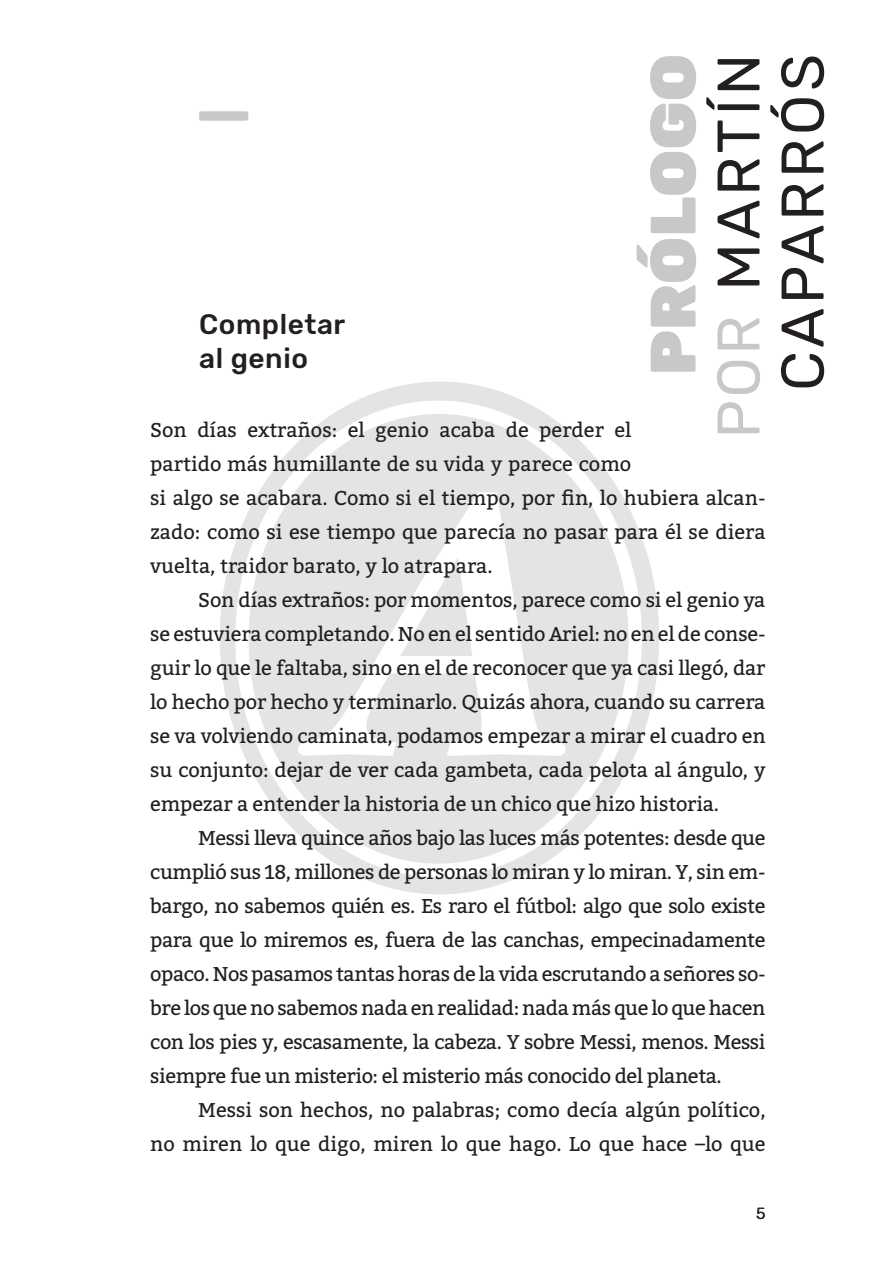
<style>
.page{position:relative;width:879px;height:1276px;background:#fff}
.page>*{position:absolute;margin:0;border:0;box-sizing:border-box;transform-origin:0 0}
.t1{font:900 64px "Rubik";color:#c7c8ca}
.t2{font:60px/64px "Rubik";letter-spacing:.06em;color:#231f20;text-align:right}
.Número_Capítulo{font:500 28px/34px "Rubik";letter-spacing:.02em;color:#231f20}
.Texto{font:20px/34px "Bitter";letter-spacing:-.01em;color:#231f20;text-align:justify}
.Texto_SS{font:20px/34px "Bitter";color:#231f20}
.t3{font:16px "Rubik";color:#2b292a}
.s1{color:#c7c8ca}
</style>
<div class="page">
<svg style="left:199px;top:111px;width:49px;height:10px"></svg>
<svg style="left:220px;top:381px;width:439px;height:513px"></svg>
<svg style="left:249px;top:414px;width:379px;height:450px;fill:#e5e4e4"></svg>
<svg style="left:400px;top:558px;width:72px;height:98px"></svg>
<p class="t1" style="left:635px;top:375px;width:323px;rotate:-90deg">PRÓLOGO</p>
<p class="t2" style="left:708px;top:438px;width:386px;rotate:-90deg"><span class="s1">POR</span> MARTÍN<br>CAPARRÓS</p>
<p class="Número_Capítulo" style="left:199px;top:308px;width:148px">Completar al genio</p>
<p class="Texto_SS" style="left:150px;top:412px;width:617px">Son días extraños: el genio acaba de perder el<br>partido más humillante de su vida y parece como<br>si algo se acabara. Como si el tiempo, por fin, lo hubiera alcan&shy;zado: como si ese tiempo que parecía no pasar para él se diera vuelta, traidor barato, y lo atrapara.</p>
<p class="Texto" style="left:150px;top:582px;width:617px;text-indent:48px">Son días extraños: por momentos, parece como si el genio ya se estuviera completando. No en el sentido Ariel: no en el de conse&shy;guir lo que le faltaba, sino en el de reconocer que ya casi llegó, dar lo hecho por hecho y terminarlo. Quizás ahora, cuando su carrera se va volviendo caminata, podamos empezar a mirar el cuadro en su conjunto: dejar de ver cada gambeta, cada pelota al ángulo, y empezar a entender la historia de un chico que hizo historia.</p>
<p class="Texto" style="left:150px;top:820px;width:617px;text-indent:48px">Messi lleva quince años bajo las luces más potentes: desde que cumplió sus 18, millones de personas lo miran y lo miran. Y, sin em&shy;bargo, no sabemos quién es. Es raro el fútbol: algo que solo existe para que lo miremos es, fuera de las canchas, empecinadamente opaco. Nos pasamos tantas horas de la vida escrutando a señores so&shy;bre los que no sabemos nada en realidad: nada más que lo que hacen con los pies y, escasamente, la cabeza. Y sobre Messi, menos. Messi siempre fue un misterio: el misterio más conocido del planeta.</p>
<p class="Texto" style="left:150px;top:1092px;width:617px;text-align:right">Messi son hechos, no palabras; como decía algún político,<br>no miren lo que digo, miren lo que hago. Lo que hace –lo que</p>
<p class="t3" style="left:756px;top:1204px;width:11px">5</p>
</div>
